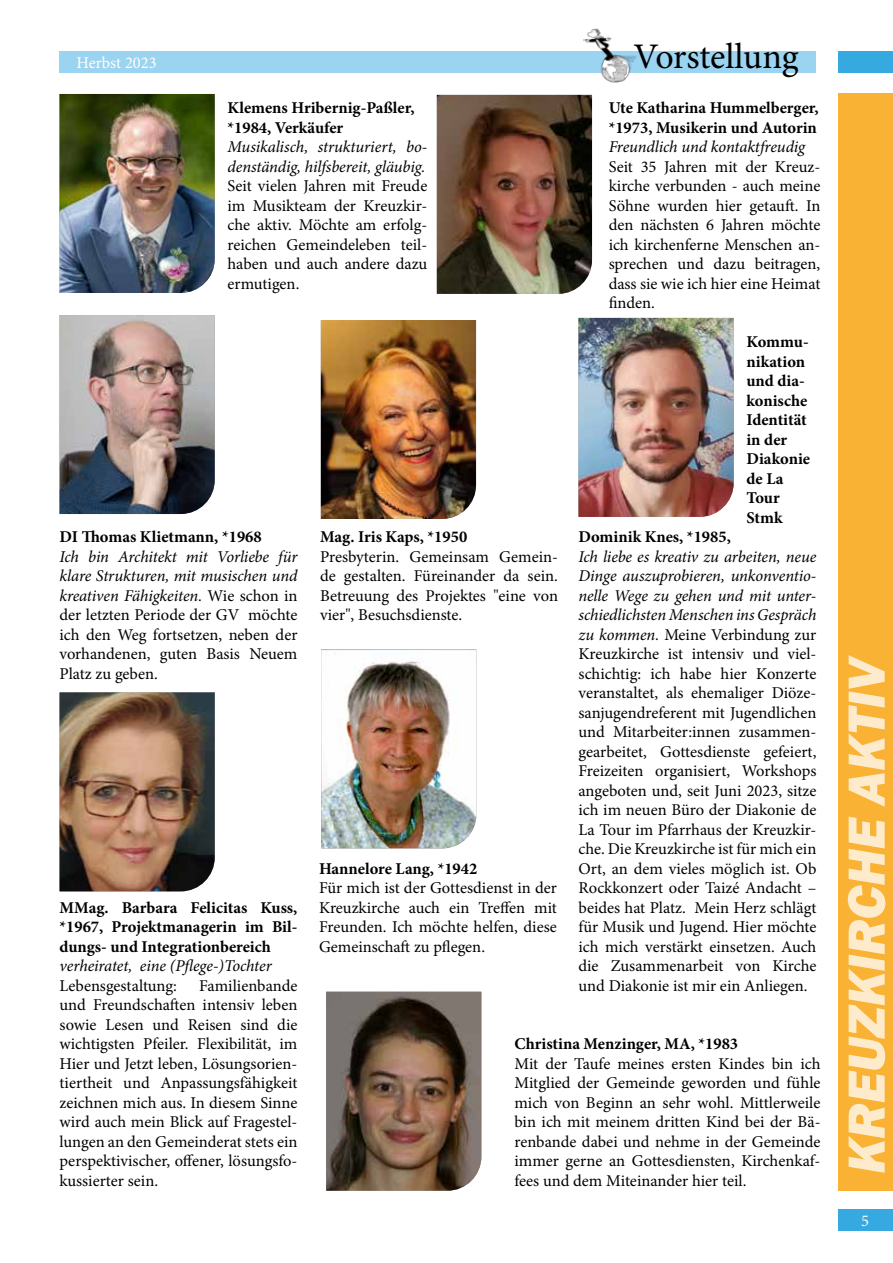
<style>
.page{position:relative;width:893px;height:1263px;background:#fff}
.page>*{position:absolute;margin:0;border:0;box-sizing:border-box;transform-origin:0 0}
.t1{font:36px "Minion Pro";letter-spacing:-.005em;color:#000}
.t2{font:16.5px/19.5px "Minion Pro";color:#000;text-align:justify}
.t3{font:700 16.5px/19.5px "Minion Pro";color:#000}
.t4{font:italic 16.5px/19.5px "Minion Pro";letter-spacing:-.005em;color:#000}
.t5{font:16.5px "Minion Pro";color:#fff}
.s1{font-style:italic}
</style>
<div class="page">
<div style="left:838px;top:94px;width:55px;height:1097px;background:#f9b234"></div>
<svg style="left:848px;top:655px;width:37px;height:518px"></svg>
<div style="left:60px;top:51px;width:756px;height:22px;background:#9ad4f0"></div>
<div style="left:838px;top:51px;width:55px;height:22px;background:#36a9e1"></div>
<div style="left:838px;top:1210px;width:55px;height:21px;background:#36a9e1"></div>
<img style="left:584px;top:28px;width:53px;height:55px">
<img style="left:321px;top:320px;width:155px;height:199px">
<img style="left:60px;top:692px;width:155px;height:199px">
<img style="left:60px;top:315px;width:155px;height:199px">
<img style="left:437px;top:95px;width:155px;height:199px">
<img style="left:321px;top:649px;width:155px;height:199px">
<img style="left:578px;top:318px;width:156px;height:199px">
<img style="left:60px;top:94px;width:155px;height:199px">
<img style="left:326px;top:992px;width:155px;height:199px">
<p class="t5" style="left:77px;top:52px;width:82px">Herbst 2023</p>
<p class="t3" style="left:227px;top:98px;width:189px">Klemens Hribernig-Paßler, *1984, Verkäufer</p>
<p class="t4" style="left:227px;top:137px;width:201px">Musikalisch, strukturiert, bo&shy;denständig, hilfsbereit, gläubig.</p>
<p class="t2" style="left:227px;top:176px;width:201px">Seit vielen Jahren mit Freude im Musikteam der Kreuzkir&shy;che aktiv. Möchte am erfolg&shy;reichen Gemeindeleben teil&shy;haben und auch andere dazu ermutigen.</p>
<h1 class="t1" style="left:633px;top:32px;width:167px">Vorstellung</h1>
<p class="t3" style="left:609px;top:98px;width:211px">Ute Katharina Hummelberger, *1973, Musikerin und Autorin</p>
<p class="t4" style="left:609px;top:137px;width:198px">Freundlich und kontaktfreudig</p>
<p class="t2" style="left:609px;top:157px;width:213px">Seit 35 Jahren mit der Kreuz&shy;kirche verbunden - auch meine Söhne wurden hier getauft. In den nächsten 6 Jahren möchte ich kirchenferne Menschen an&shy;sprechen und dazu beitragen, dass sie wie ich hier eine Heimat finden.</p>
<p class="t3" style="left:746px;top:332px;width:65px">Kommu&shy;nikation und dia&shy;konische<br>Identität in der<br>Diakonie de La<br>Tour<br>Stmk</p>
<p class="t3" style="left:60px;top:527px;width:204px">DI Thomas Klietmann, *1968</p>
<p class="t2" style="left:60px;top:547px;width:239px"><span class="s1">Ich bin Architekt mit Vorliebe für klare Strukturen, mit musischen und kreativen Fähigkeiten.</span> Wie schon in der letzten Periode der GV möchte ich den Weg fortsetzen, neben der vorhandenen, guten Basis Neuem Platz zu geben.</p>
<p class="t3" style="left:60px;top:897px;width:239px;text-align:justify">MMag. Barbara Felicitas Kuss, *1967, Projektmanagerin im Bil&shy;dungs- und Integrationbereich</p>
<p class="t4" style="left:60px;top:956px;width:214px">verheiratet, eine (Pflege-)Tochter</p>
<p class="t2" style="left:60px;top:976px;width:119px">Lebensgestaltung:</p>
<p class="t2" style="left:60px;top:976px;width:239px;text-indent:140px">Familienbande und Freundschaften intensiv leben sowie Lesen und Reisen sind die wichtigsten Pfeiler. Flexibilität, im Hier und Jetzt leben, Lösungsorien&shy;tiertheit und Anpassungsfähigkeit zeichnen mich aus. In diesem Sinne wird auch mein Blick auf Fragestel&shy;lungen an den Gemeinderat stets ein perspektivischer, offener, lösungsfo&shy;kussierter sein.</p>
<p class="t3" style="left:320px;top:527px;width:149px">Mag. Iris Kaps, *1950</p>
<p class="t2" style="left:320px;top:547px;width:239px">Presbyterin. Gemeinsam Gemein&shy;de gestalten. Füreinander da sein.<br>Betreuung des Projektes "eine von vier", Besuchsdienste.</p>
<p class="t3" style="left:319px;top:858px;width:160px">Hannelore Lang, *1942</p>
<p class="t2" style="left:319px;top:878px;width:239px">Für mich ist der Gottesdienst in der Kreuzkirche auch ein Treffen mit Freunden. Ich möchte helfen, diese Gemeinschaft zu pflegen.</p>
<p class="t3" style="left:578px;top:527px;width:154px">Dominik Knes, *1985,</p>
<p class="t2" style="left:578px;top:547px;width:239px"><span class="s1">Ich liebe es kreativ zu arbeiten, neue Dinge auszuprobieren, unkonventio&shy;nelle Wege zu gehen und mit unter&shy;schiedlichsten Menschen ins Gespräch zu kommen.</span> Meine Verbindung zur Kreuzkirche ist intensiv und viel&shy;schichtig: ich habe hier Konzerte veranstaltet, als ehemaliger Diöze&shy;sanjugendreferent mit Jugendlichen und Mitarbeiter:innen zusammen&shy;gearbeitet, Gottesdienste gefeiert, Freizeiten organisiert, Workshops angeboten und, seit Juni 2023, sitze ich im neuen Büro der Diakonie de La Tour im Pfarrhaus der Kreuzkir&shy;che. Die Kreuzkirche ist für mich ein Ort, an dem vieles möglich ist. Ob Rockkonzert oder Taizé Andacht – beides hat Platz. Mein Herz schlägt für Musik und Jugend. Hier möchte ich mich verstärkt einsetzen. Auch die Zusammenarbeit von Kirche und Diakonie ist mir ein Anliegen.</p>
<p class="t3" style="left:514px;top:1034px;width:225px">Christina Menzinger, MA, *1983</p>
<p class="t2" style="left:514px;top:1054px;width:308px">Mit der Taufe meines ersten Kindes bin ich Mitglied der Gemeinde geworden und fühle mich von Beginn an sehr wohl. Mittlerweile bin ich mit meinem dritten Kind bei der Bä&shy;renbande dabei und nehme in der Gemeinde immer gerne an Gottesdiensten, Kirchenkaf&shy;fees und dem Miteinander hier teil.</p>
<p class="t5" style="left:861px;top:1210px;width:9px">5</p>
</div>
